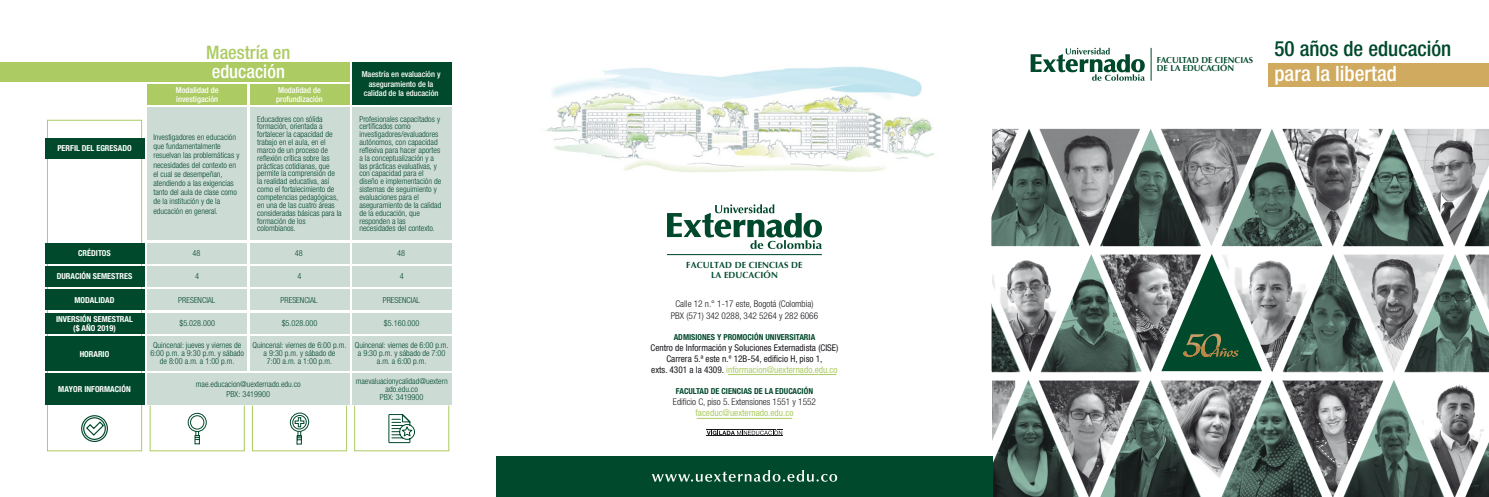
<style>
.page{position:relative;width:1489px;height:497px;background:#fff}
.page>*{position:absolute;margin:0;border:0;box-sizing:border-box;transform-origin:0 0}
.t1{font:500 condensed 21.09px "Helvetica Neue";color:#00492c}
.t2{font:500 condensed 21.09px "Helvetica Neue";color:#fff}
.t3{font:500 condensed 18.55px "Helvetica Neue";color:#accb63}
.t4{font:500 condensed 18.55px "Helvetica Neue";color:#fff}
.t5{font:condensed 9.28px/11.1px "Helvetica Neue LT Std";color:#1a171c;text-align:center}
.t6{font:300 condensed 9.28px/11.1px "Helvetica Neue LT Std";color:#1a171c;text-align:center}
.t7{font:condensed 9.28px "Helvetica Neue LT Std";color:#accb63}
.t8{font:700 8.84px/10.6px "Optima";letter-spacing:.01em;color:#00492c;text-align:center}
.t9{font:700 8.66px/8.7px "Optima";color:#00492c}
.t10{font:300 condensed 8.22px/7.8px "Helvetica Neue";color:#00492c;text-align:center}
.t11{font:500 condensed 8.22px/9.2px "Helvetica Neue";color:#fff}
.t12{font:700 condensed 8.22px/9.2px "Helvetica Neue";color:#fff;text-align:center}
.t13{font:700 condensed 8.22px "Helvetica Neue LT Std";color:#00492c}
.s1{color:#accb63}
</style>
<div class="page">
<img style="left:991px;top:47px;width:497px;height:449px">
<svg style="left:1404px;top:254px;width:84px;height:117px"></svg>
<svg style="left:1282px;top:254px;width:101px;height:117px"></svg>
<svg style="left:1040px;top:254px;width:101px;height:117px"></svg>
<svg style="left:991px;top:254px;width:29px;height:117px"></svg>
<svg style="left:1100px;top:128px;width:100px;height:117px"></svg>
<svg style="left:1342px;top:128px;width:101px;height:117px"></svg>
<svg style="left:1221px;top:128px;width:101px;height:117px"></svg>
<svg style="left:991px;top:128px;width:88px;height:117px"></svg>
<svg style="left:1464px;top:128px;width:24px;height:117px"></svg>
<svg style="left:1100px;top:379px;width:100px;height:117px"></svg>
<svg style="left:1343px;top:379px;width:101px;height:117px"></svg>
<svg style="left:1221px;top:379px;width:101px;height:117px"></svg>
<svg style="left:1465px;top:379px;width:23px;height:117px"></svg>
<div style="left:0;top:63px;width:349px;height:19px;background:#accb63"></div>
<svg style="left:81px;top:415px;width:27px;height:27px"></svg>
<svg style="left:187px;top:412px;width:20px;height:32px"></svg>
<svg style="left:290px;top:412px;width:19px;height:32px"></svg>
<svg style="left:388px;top:414px;width:27px;height:29px"></svg>
<div style="left:47px;top:120px;width:95px;height:330px;border:1px solid #accb63"></div>
<div style="left:150px;top:404px;width:95px;height:46px;border:1px solid #accb63"></div>
<div style="left:252px;top:404px;width:95px;height:46px;border:1px solid #accb63"></div>
<div style="left:354px;top:404px;width:95px;height:46px;border:1px solid #accb63"></div>
<div style="left:352px;top:63px;width:99px;height:42px;background:#00492c"></div>
<div style="left:147px;top:84px;width:100px;height:21px;background:#accb63"></div>
<div style="left:250px;top:84px;width:99px;height:21px;background:#accb63"></div>
<div style="left:250px;top:243px;width:99px;height:20px;background:#cddbd5"></div>
<div style="left:250px;top:266px;width:99px;height:20px;background:#cddbd5"></div>
<div style="left:250px;top:289px;width:99px;height:21px;background:#cddbd5"></div>
<div style="left:250px;top:313px;width:99px;height:20px;background:#cddbd5"></div>
<div style="left:250px;top:336px;width:99px;height:34px;background:#cddbd5"></div>
<div style="left:250px;top:108px;width:99px;height:132px;background:#cddbd5"></div>
<div style="left:147px;top:108px;width:100px;height:132px;background:#cddbd5"></div>
<div style="left:147px;top:243px;width:100px;height:20px;background:#cddbd5"></div>
<div style="left:147px;top:266px;width:100px;height:20px;background:#cddbd5"></div>
<div style="left:147px;top:289px;width:100px;height:21px;background:#cddbd5"></div>
<div style="left:147px;top:313px;width:100px;height:20px;background:#cddbd5"></div>
<div style="left:147px;top:336px;width:100px;height:34px;background:#cddbd5"></div>
<div style="left:147px;top:373px;width:202px;height:32px;background:#cddbd5"></div>
<div style="left:45px;top:243px;width:99px;height:20px;background:#00492c"></div>
<div style="left:45px;top:138px;width:99px;height:20px;background:#00492c"></div>
<div style="left:45px;top:266px;width:99px;height:20px;background:#00492c"></div>
<div style="left:45px;top:289px;width:99px;height:21px;background:#00492c"></div>
<div style="left:45px;top:313px;width:99px;height:20px;background:#00492c"></div>
<div style="left:45px;top:336px;width:99px;height:34px;background:#00492c"></div>
<div style="left:45px;top:373px;width:99px;height:32px;background:#00492c"></div>
<div style="left:352px;top:108px;width:99px;height:132px;background:#cddbd5"></div>
<div style="left:352px;top:243px;width:99px;height:20px;background:#cddbd5"></div>
<div style="left:352px;top:266px;width:99px;height:20px;background:#cddbd5"></div>
<div style="left:352px;top:289px;width:99px;height:21px;background:#cddbd5"></div>
<div style="left:352px;top:313px;width:99px;height:20px;background:#cddbd5"></div>
<div style="left:352px;top:336px;width:99px;height:34px;background:#cddbd5"></div>
<div style="left:352px;top:373px;width:99px;height:32px;background:#cddbd5"></div>
<div style="left:496px;top:455px;width:496px;height:41px;background:#00492c"></div>
<img style="left:545px;top:66px;width:389px;height:106px">
<svg style="left:652px;top:470px;width:185px;height:11px"></svg>
<svg style="left:1030px;top:48px;width:114px;height:33px"></svg>
<hr style="left:1150px;top:48px;width:1px;height:33px;background:#00492c">
<div style="left:1267px;top:63px;width:221px;height:23px;background:#d0aa5e"></div>
<svg style="left:1161px;top:253px;width:100px;height:117px"></svg>
<hr style="left:728px;top:374px;width:108px;height:1px;background:#accb63">
<hr style="left:696px;top:417px;width:96px;height:1px;background:#accb63">
<hr style="left:667px;top:254px;width:155px;height:1px;background:#00492c">
<svg style="left:667px;top:204px;width:155px;height:45px"></svg>
<hr style="left:706px;top:435px;width:76px;height:1px;background:#1a171c">
<svg style="left:706px;top:429px;width:76px;height:5px"></svg>
<svg style="left:991px;top:379px;width:87px;height:118px"></svg>
<p class="t12" style="left:57px;top:143px;width:76px">PERFIL DEL EGRESADO</p>
<p class="t12" style="left:78px;top:248px;width:34px">CRÉDITOS</p>
<p class="t12" style="left:57px;top:271px;width:77px">DURACIÓN SEMESTRES</p>
<p class="t12" style="left:75px;top:295px;width:41px">MODALIDAD</p>
<h2 class="t3" style="left:206px;top:42px;width:86px">Maestría en</h2>
<h2 class="t4" style="left:212px;top:61px;width:75px">educación</h2>
<p class="t11" style="left:176px;top:85px;width:44px">Modalidad de investigación</p>
<p class="t11" style="left:276px;top:85px;width:48px">Modalidad de profundización</p>
<p class="t10" style="left:153px;top:132px;width:87px;line-height:9.2px;text-align:left">Investigadores en educación que fundamentalmente resuelvan las problemáticas y necesidades del contexto en el cual se desempeñan, atendiendo a las exigencias tanto del aula de clase como de la institución y de la educación en general.</p>
<p class="t10" style="left:257px;top:115px;width:86px;text-align:left">Educadores con sólida formación, orientada a fortalecer la capacidad de trabajo en el aula, en el marco de un proceso de reflexión crítica sobre las prácticas cotidianas, que permite la comprensión de la realidad educativa, así como el fortalecimiento de competencias pedagógicas, en una de las cuatro áreas consideradas básicas para la formación de los colombianos.</p>
<p class="t11" style="left:362px;top:70px;width:80px;text-align:center">Maestría en evaluación y aseguramiento de la calidad de la educación</p>
<p class="t10" style="left:359px;top:115px;width:83px;text-align:left">Profesionales capacitados y certificados como investigadores/evaluadores autónomos, con capacidad reflexiva para hacer aportes a la conceptualización y a las prácticas evaluativas, y con capacidad para el diseño e implementación de sistemas de seguimiento y evaluaciones para el aseguramiento de la calidad de la educación, que responden a las necesidades del contexto.</p>
<p class="t10" style="left:193px;top:249px;width:9px">48</p>
<p class="t10" style="left:295px;top:249px;width:9px">48</p>
<p class="t10" style="left:397px;top:249px;width:9px">48</p>
<p class="t10" style="left:195px;top:272px;width:5px">4</p>
<p class="t10" style="left:297px;top:272px;width:5px">4</p>
<p class="t10" style="left:400px;top:272px;width:5px">4</p>
<p class="t10" style="left:178px;top:295px;width:39px">PRESENCIAL</p>
<p class="t10" style="left:280px;top:295px;width:39px">PRESENCIAL</p>
<p class="t10" style="left:383px;top:295px;width:39px">PRESENCIAL</p>
<p class="t12" style="left:56px;top:313px;width:78px">INVERSIÓN SEMESTRAL ($ AÑO 2019)</p>
<p class="t10" style="left:179px;top:319px;width:37px">$5.028.000</p>
<p class="t10" style="left:282px;top:319px;width:37px">$5.028.000</p>
<p class="t10" style="left:384px;top:319px;width:37px">$5.160.000</p>
<p class="t12" style="left:80px;top:348px;width:31px">HORARIO</p>
<p class="t12" style="left:58px;top:384px;width:74px">MAYOR INFORMACIÓN</p>
<p class="t10" style="left:150px;top:341px;width:95px">Quincenal: jueves y viernes de<br>6:00 p.m. a 9:30 p.m. y sábado de 8:00 a.m. a 1:00 p.m.</p>
<p class="t10" style="left:252px;top:341px;width:95px">Quincenal: viernes de 6:00 p.m. a 9:30 p.m. y sábado de<br>7:00 a.m. a 1:00 p.m.</p>
<p class="t10" style="left:355px;top:341px;width:95px">Quincenal: viernes de 6:00 p.m. a 9:30 p.m. y sábado de 7:00 a.m. a 6:00 p.m.</p>
<p class="t10" style="left:356px;top:377px;width:93px">maevaluacionycalidad@uextern ado.edu.co<br>PBX: 3419900</p>
<p class="t10" style="left:196px;top:378px;width:106px;line-height:9.9px">mae.educacion@uexternado.edu.co<br>PBX: 3419900</p>
<p class="t8" style="left:686px;top:259px;width:118px">FACULTAD DE CIENCIAS DE<br>LA EDUCACIÓN</p>
<p class="t6" style="left:670px;top:298px;width:149px">Calle 12 n.° 1-17 este, Bogotá (Colombia)<br>PBX (571) 342 0288, 342 5264 y 282 6066</p>
<p class="t13" style="left:673px;top:331px;width:143px">ADMISIONES Y PROMOCIÓN UNIVERSITARIA</p>
<p class="t5" style="left:650px;top:341px;width:189px">Centro de Información y Soluciones Externadista (CISE)<br>Carrera 5.ª este n.º 12B-54, edificio H, piso 1,<br>exts. 4301 a la 4309. <span class="s1">informacion@uexternado.edu.co</span></p>
<p class="t13" style="left:676px;top:385px;width:139px">FACULTAD DE CIENCIAS DE LA EDUCACIÓN</p>
<p class="t6" style="left:673px;top:396px;width:145px">Edificio C, piso 5. Extensiones 1551 y 1552</p>
<p class="t7" style="left:695px;top:407px;width:99px">faceduc@uexternado.edu.co</p>
<p class="t9" style="left:1156px;top:56px;width:98px">FACULTAD DE CIENCIAS<br>DE LA EDUCACIÓN</p>
<h1 class="t1" style="left:1274px;top:36px;width:178px">50 años de educación</h1>
<h1 class="t2" style="left:1274px;top:61px;width:124px">para la libertad</h1>
</div>
